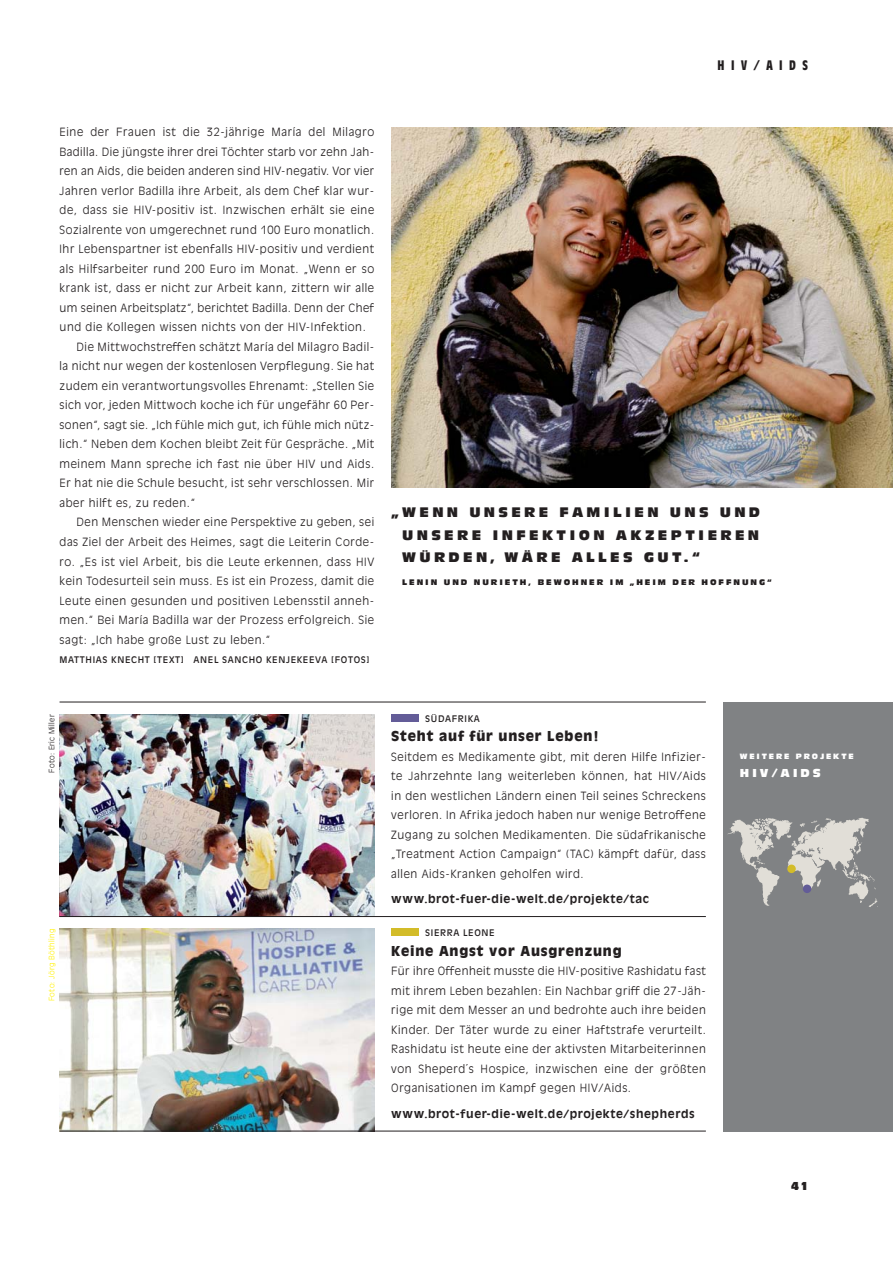
<style>
.page{position:relative;width:893px;height:1263px;background:#fff}
.page>*{position:absolute;margin:0;border:0;box-sizing:border-box;transform-origin:0 0}
.t1{font:13.5px/22.5px "Antique Olive Compact";letter-spacing:.245em;color:#231f20;text-align:justify}
.t2{font:900 13.5px "Antique Olive";letter-spacing:.06em;color:#231f20}
.t3{font:700 condensed 13.5px "Antique Olive";letter-spacing:.48em;color:#231f20}
.t4{font:300 11.25px/19.5px "Antique Olive";letter-spacing:.055em;color:#231f20;text-align:justify}
.t5{font:700 11.25px "Antique Olive";letter-spacing:.055em;color:#231f20}
.t6{font:11.25px "Antique Olive Compact";letter-spacing:.245em;color:#fff}
.t7{font:11.25px "Antique Olive Compact";color:#231f20}
.t8{font:9px "Antique Olive";letter-spacing:.07em;color:#231f20}
.t9{font:7.8px "Antique Olive Compact";letter-spacing:.245em;color:#231f20}
.t10{font:300 7.5px "Antique Olive";letter-spacing:.045em;color:#fff200}
.t11{font:7.5px "Antique Olive Compact";letter-spacing:.245em;color:#fff}
.t12{font:300 7.5px "Antique Olive";letter-spacing:.045em;color:#231f20}
</style>
<div class="page">
<div style="left:723px;top:702px;width:170px;height:429px;background:#808284"></div>
<img style="left:60px;top:714px;width:314px;height:202px">
<img style="left:60px;top:928px;width:314px;height:203px">
<hr style="left:60px;top:702px;width:646px;height:1px;background:#231f20">
<svg style="left:728px;top:818px;width:150px;height:89px"></svg>
<div style="left:803px;top:884px;width:8px;height:9px;background:#635c98;border-radius:50%"></div>
<div style="left:787px;top:864px;width:9px;height:9px;background:#d3bc29;border-radius:50%"></div>
<div style="left:391px;top:714px;width:28px;height:7px;background:#635c98"></div>
<div style="left:391px;top:928px;width:28px;height:8px;background:#d3bc29"></div>
<hr style="left:60px;top:916px;width:646px;height:1px;background:#231f20">
<hr style="left:60px;top:1131px;width:646px;height:1px;background:#231f20">
<img style="left:391px;top:128px;width:502px;height:359px">
<p class="t3" style="left:718px;top:60px;width:92px">HIV/AIDS</p>
<p class="t4" style="left:60px;top:123px;width:316px">Eine der Frauen ist die 32-jährige María del Milagro</p>
<p class="t4" style="left:60px;top:143px;width:316px">Badilla. Die jüngste ihrer drei Töchter starb vor zehn Jah-</p>
<p class="t4" style="left:60px;top:162px;width:316px">ren an Aids, die beiden anderen sind HIV-negativ. Vor vier</p>
<p class="t4" style="left:60px;top:182px;width:316px">Jahren verlor Badilla ihre Arbeit, als dem Chef klar wur-</p>
<p class="t4" style="left:60px;top:201px;width:316px">de, dass sie HIV-positiv ist. Inzwischen erhält sie eine</p>
<p class="t4" style="left:60px;top:221px;width:316px">Sozialrente von umgerechnet rund 100 Euro monatlich.</p>
<p class="t4" style="left:60px;top:240px;width:316px">Ihr Lebenspartner ist ebenfalls HIV-positiv und verdient</p>
<p class="t4" style="left:60px;top:260px;width:316px">als Hilfsarbeiter rund 200 Euro im Monat. „Wenn er so</p>
<p class="t4" style="left:60px;top:279px;width:316px">krank ist, dass er nicht zur Arbeit kann, zittern wir alle</p>
<p class="t4" style="left:60px;top:299px;width:316px">um seinen Arbeitsplatz“, berichtet Badilla. Denn der Chef</p>
<p class="t4" style="left:60px;top:318px;width:308px">und die Kollegen wissen nichts von der HIV-Infektion.</p>
<p class="t4" style="left:77px;top:338px;width:299px">Die Mittwochstreffen schätzt María del Milagro Badil-</p>
<p class="t4" style="left:60px;top:357px;width:316px">la nicht nur wegen der kostenlosen Verpflegung. Sie hat</p>
<p class="t4" style="left:60px;top:377px;width:316px">zudem ein verantwortungsvolles Ehrenamt: „Stellen Sie</p>
<p class="t4" style="left:60px;top:396px;width:316px">sich vor, jeden Mittwoch koche ich für ungefähr 60 Per-</p>
<p class="t4" style="left:60px;top:416px;width:316px">sonen“, sagt sie. „Ich fühle mich gut, ich fühle mich nütz-</p>
<p class="t4" style="left:60px;top:435px;width:316px">lich.“ Neben dem Kochen bleibt Zeit für Gespräche. „Mit</p>
<p class="t4" style="left:60px;top:455px;width:316px">meinem Mann spreche ich fast nie über HIV und Aids.</p>
<p class="t4" style="left:60px;top:474px;width:316px">Er hat nie die Schule besucht, ist sehr verschlossen. Mir</p>
<p class="t4" style="left:60px;top:494px;width:137px">aber hilft es, zu reden.“</p>
<p class="t4" style="left:77px;top:513px;width:299px">Den Menschen wieder eine Perspektive zu geben, sei</p>
<p class="t4" style="left:60px;top:533px;width:316px">das Ziel der Arbeit des Heimes, sagt die Leiterin Corde-</p>
<p class="t4" style="left:60px;top:552px;width:316px">ro. „Es ist viel Arbeit, bis die Leute erkennen, dass HIV</p>
<p class="t4" style="left:60px;top:572px;width:316px">kein Todesurteil sein muss. Es ist ein Prozess, damit die</p>
<p class="t4" style="left:60px;top:591px;width:316px">Leute einen gesunden und positiven Lebensstil anneh-</p>
<p class="t4" style="left:60px;top:611px;width:316px">men.“ Bei María Badilla war der Prozess erfolgreich. Sie</p>
<p class="t4" style="left:60px;top:630px;width:212px">sagt: „Ich habe große Lust zu leben.“</p>
<p class="t8" style="left:60px;top:656px;width:311px">MATTHIAS KNECHT [TEXT] ANEL SANCHO KENJEKEEVA [FOTOS]</p>
<p class="t1" style="left:402px;top:502px;width:359px;text-indent:-11px">„WENN UNSERE FAMILIEN UNS UND UNSERE INFEKTION AKZEPTIEREN WÜRDEN, WÄRE ALLES GUT.“</p>
<p class="t9" style="left:402px;top:579px;width:371px">LENIN UND NURIETH, BEWOHNER IM „HEIM DER HOFFNUNG“</p>
<p class="t12" style="left:49px;top:773px;width:60px;rotate:-90deg">Foto: Eric Miller</p>
<p class="t10" style="left:49px;top:1001px;width:74px;rotate:-90deg">Foto: Jörg Böthling</p>
<p class="t8" style="left:425px;top:714px;width:56px">SÜDAFRIKA</p>
<p class="t2" style="left:391px;top:730px;width:210px">Steht auf für unser Leben!</p>
<p class="t4" style="left:391px;top:747px;width:316px">Seitdem es Medikamente gibt, mit deren Hilfe Infizier&shy;te Jahrzehnte lang weiterleben können, hat HIV/Aids in den westlichen Ländern einen Teil seines Schreckens verloren. In Afrika jedoch haben nur wenige Betroffene Zugang zu solchen Medikamenten. Die südafrikanische „Treatment Action Campaign“ (TAC) kämpft dafür, dass allen Aids-Kranken geholfen wird.</p>
<p class="t5" style="left:391px;top:894px;width:259px">www.brot-fuer-die-welt.de/projekte/tac</p>
<p class="t8" style="left:425px;top:929px;width:71px">SIERRA LEONE</p>
<p class="t2" style="left:391px;top:945px;width:232px">Keine Angst vor Ausgrenzung</p>
<p class="t4" style="left:391px;top:962px;width:316px">Für ihre Offenheit musste die HIV-positive Rashidatu fast mit ihrem Leben bezahlen: Ein Nachbar griff die 27-Jäh&shy;rige mit dem Messer an und bedrohte auch ihre beiden Kinder. Der Täter wurde zu einer Haftstrafe verurteilt.<br>Rashidatu ist heute eine der aktivsten Mitarbeiterinnen von Sheperd´s Hospice, inzwischen eine der größten Organisationen im Kampf gegen HIV/Aids.</p>
<p class="t5" style="left:391px;top:1109px;width:305px">www.brot-fuer-die-welt.de/projekte/shepherds</p>
<p class="t11" style="left:740px;top:754px;width:115px">WEITERE PROJEKTE</p>
<p class="t6" style="left:740px;top:769px;width:82px">HIV/AIDS</p>
<p class="t7" style="left:791px;top:1181px;width:18px">41</p>
</div>
